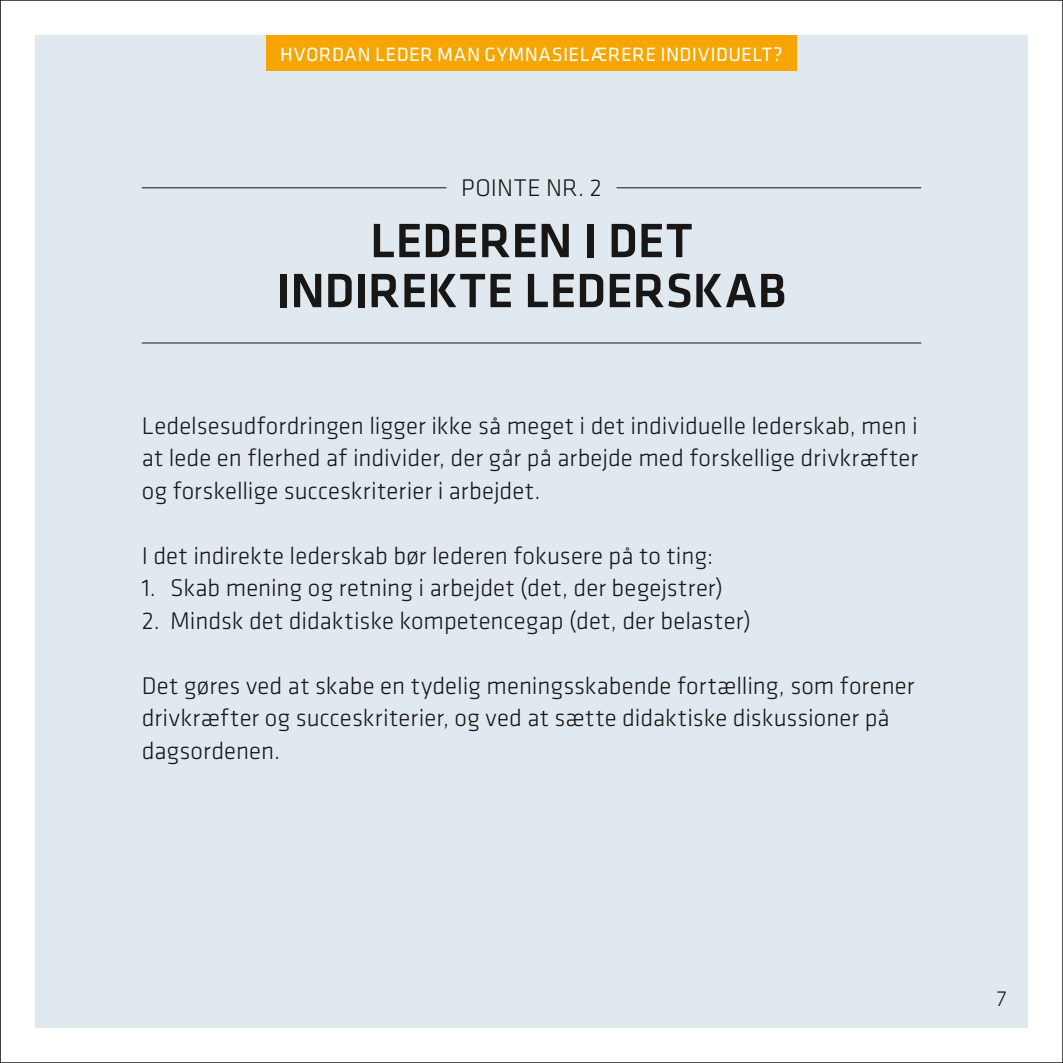
<style>
.page{position:relative;width:1063px;height:1063px;background:#fff}
.page>*{position:absolute;margin:0;border:0;box-sizing:border-box;transform-origin:0 0}
.t1{font:500 50px/50px "Klavika";letter-spacing:-.005em;color:#181716;text-align:center}
.t2{font:300 25px/32.5px "Klavika";color:#181716;text-align:justify}
.t3{font:300 22.5px "Klavika";color:#181716}
.t4{font:20px "Klavika";letter-spacing:.02em;color:#fff}
</style>
<div class="page">
<div style="left:35px;top:35px;width:993px;height:993px;background:#dfe9ef"></div>
<hr style="left:142px;top:343px;width:779px;height:1px;background:#181716">
<hr style="left:142px;top:187px;width:304px;height:1px;background:#181716">
<hr style="left:617px;top:187px;width:304px;height:1px;background:#181716">
<div style="left:266px;top:35px;width:531px;height:36px;background:#f7a500"></div>
<p class="t4" style="left:280px;top:43px;width:504px">HVORDAN LEDER MAN GYMNASIELÆRERE INDIVIDUELT?</p>
<p class="t2" style="left:461px;top:172px;width:142px">POINTE NR. 2</p>
<h1 class="t1" style="left:277px;top:217px;width:511px">LEDEREN I DET<br>INDIREKTE LEDERSKAB</h1>
<p class="t2" style="left:142px;top:410px;width:778px">Ledelsesudfordringen ligger ikke så meget i det individuelle lederskab, men i at lede en flerhed af individer, der går på arbejde med forskellige drivkræfter og forskellige succeskriterier i arbejdet.</p>
<p class="t2" style="left:142px;top:540px;width:573px">I det indirekte lederskab bør lederen fokusere på to ting:</p>
<p class="t2" style="left:142px;top:572px;width:583px">1. Skab mening og retning i arbejdet (det, der begejstrer)</p>
<p class="t2" style="left:142px;top:605px;width:611px">2. Mindsk det didaktiske kompetencegap (det, der belaster)</p>
<p class="t2" style="left:142px;top:670px;width:774px;text-align:left">Det gøres ved at skabe en tydelig meningsskabende fortælling, som forener drivkræfter og succeskriterier, og ved at sætte didaktiske diskussioner på dagsordenen.</p>
<p class="t3" style="left:997px;top:986px;width:11px">7</p>
</div>
